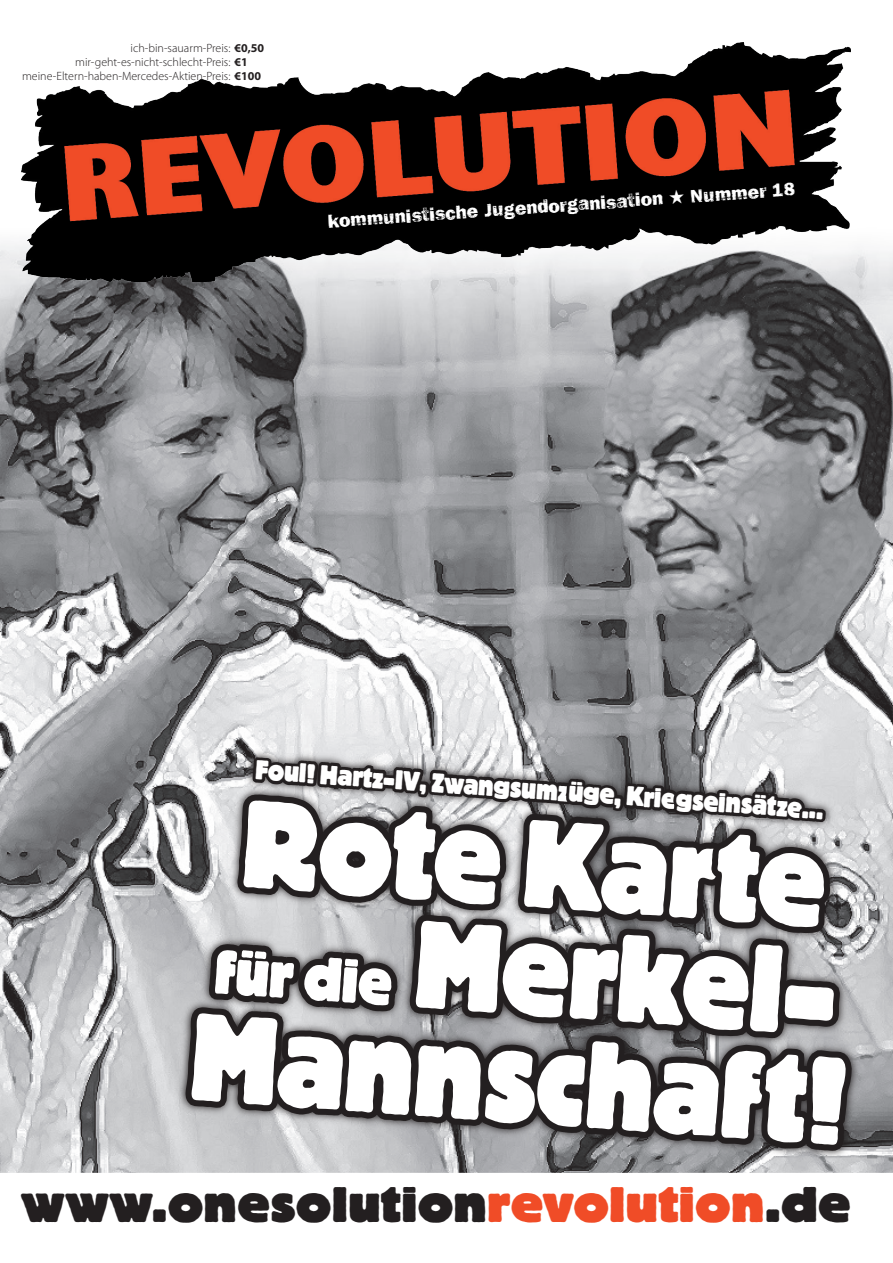
<style>
.page{position:relative;width:893px;height:1263px;background:#fff}
.page>*{position:absolute;margin:0;border:0;box-sizing:border-box;transform-origin:0 0}
.t1{font:800 123px/108px "Block BE";color:#fff;text-align:center;scale:.85 1}
.t2{font:800 49.5px "Block BE";letter-spacing:.015em;color:#231f20}
.t3{font:800 27px "Block BE";color:#fff;scale:.85 1}
.t4{font:19.5px "Frankie 2 Reverse";color:#fff}
.t5{font:300 12px "Myriad Pro";color:#231f20}
.s1{font-weight:700}
.s2{font-size:61.5px}
.s3{color:#f04c27}
</style>
<div class="page">
<img style="left:0;top:244px;width:893px;height:929px">
<img style="left:21px;top:43px;width:829px;height:239px">
<svg style="left:311px;top:548px;width:88px;height:625px"></svg>
<svg style="left:174px;top:682px;width:686px;height:478px"></svg>
<p class="t5" style="left:131px;top:41px;width:135px">ich-bin-sauarm-Preis: <span class="s1">€0,50</span></p>
<p class="t5" style="left:75px;top:55px;width:174px">mir-geht-es-nicht-schlecht-Preis: <span class="s1">€1</span></p>
<p class="t5" style="left:22px;top:70px;width:240px">meine-Eltern-haben-Mercedes-Aktien-Preis: <span class="s1">€100</span></p>
<h3 class="t4" style="left:327px;top:210px;width:470px;rotate:-4deg">kommunistische Jugendorganisation ★ Nummer 18</h3>
<h3 class="t3" style="left:256px;top:755px;width:672px;rotate:4deg">Foul! Hartz-IV, Zwangsumzüge, Kriegseinsätze...</h3>
<h1 class="t1" style="left:210px;top:786px;width:775px;rotate:4deg">Rote Karte <span class="s2">für die</span> Merkel-<br>Mannschaft!</h1>
<h2 class="t2" style="left:21px;top:1177px;width:831px">www.onesolution<span class="s3">revolution</span>.de</h2>
</div>
